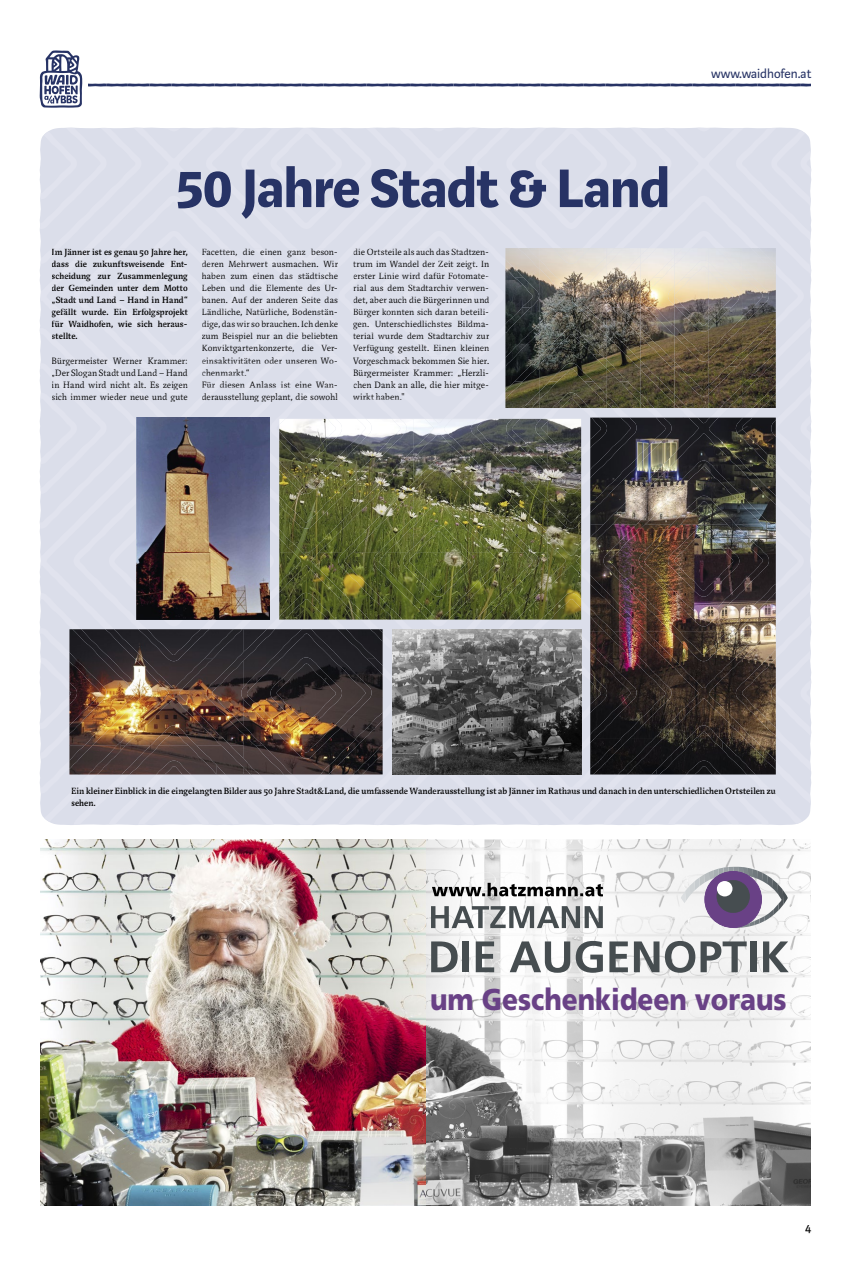
<style>
.page{position:relative;width:851px;height:1276px;background:#fff}
.page>*{position:absolute;margin:0;border:0;box-sizing:border-box;transform-origin:0 0}
.t1{font:700 60px "Marat Sans";letter-spacing:-.015em;color:#273365}
.t2{font:900 30.1px "Frutiger LT Std";color:#694186;scale:.87 1}
.t3{font:14px "Marat Sans";color:#273365}
.t4{font:14px "Marat Sans";color:#000}
.t5{font:300 10px/12px "Marat";letter-spacing:.01em;color:#000;text-align:justify}
.t6{font:500 10px/12px "Marat";letter-spacing:.005em;color:#000;text-align:justify}
</style>
<div class="page">
<svg style="left:40px;top:50px;width:770px;height:58px"></svg>
<div style="left:40px;top:128px;width:771px;height:697px;background:#dbdeea"></div>
<div style="left:41px;top:128px;width:729px;height:15px;background:#dbdeea"></div>
<img style="left:505px;top:248px;width:270px;height:160px">
<img style="left:518px;top:248px;width:21px;height:21px">
<img style="left:539px;top:260px;width:21px;height:20px">
<img style="left:582px;top:256px;width:24px;height:24px">
<img style="left:606px;top:248px;width:17px;height:17px">
<img style="left:550px;top:280px;width:42px;height:32px">
<img style="left:518px;top:324px;width:21px;height:20px">
<img style="left:539px;top:312px;width:20px;height:20px">
<img style="left:582px;top:312px;width:24px;height:23px">
<img style="left:606px;top:327px;width:18px;height:17px">
<img style="left:505px;top:344px;width:22px;height:22px">
<img style="left:614px;top:344px;width:26px;height:25px">
<img style="left:640px;top:361px;width:15px;height:15px">
<img style="left:751px;top:352px;width:24px;height:24px">
<img style="left:647px;top:376px;width:27px;height:27px">
<img style="left:674px;top:396px;width:13px;height:12px">
<img style="left:719px;top:385px;width:23px;height:23px">
<img style="left:742px;top:376px;width:18px;height:19px">
<img style="left:552px;top:248px;width:38px;height:16px">
<img style="left:505px;top:259px;width:18px;height:19px">
<img style="left:618px;top:255px;width:22px;height:23px">
<img style="left:640px;top:248px;width:135px;height:30px">
<img style="left:514px;top:278px;width:25px;height:29px">
<img style="left:603px;top:289px;width:3px;height:14px">
<img style="left:606px;top:278px;width:85px;height:29px">
<img style="left:715px;top:278px;width:24px;height:29px">
<img style="left:745px;top:278px;width:23px;height:29px">
<img style="left:505px;top:307px;width:26px;height:26px">
<img style="left:611px;top:307px;width:164px;height:30px">
<img style="left:641px;top:337px;width:101px;height:30px">
<img style="left:742px;top:337px;width:24px;height:24px">
<svg style="left:670px;top:367px;width:4px;height:3px"></svg>
<img style="left:674px;top:367px;width:62px;height:29px">
<img style="left:540px;top:328px;width:61px;height:27px">
<img style="left:514px;top:355px;width:92px;height:26px">
<img style="left:606px;top:360px;width:21px;height:21px">
<img style="left:505px;top:381px;width:34px;height:27px">
<img style="left:539px;top:381px;width:18px;height:18px">
<img style="left:584px;top:381px;width:22px;height:22px">
<img style="left:606px;top:381px;width:34px;height:27px">
<img style="left:640px;top:394px;width:14px;height:14px">
<img style="left:752px;top:385px;width:23px;height:23px">
<img style="left:552px;top:392px;width:37px;height:16px">
<img style="left:547px;top:528px;width:34px;height:65px">
<img style="left:379px;top:597px;width:101px;height:22px">
<img style="left:407px;top:419px;width:73px;height:41px">
<img style="left:480px;top:466px;width:5px;height:33px">
<img style="left:312px;top:528px;width:68px;height:77px">
<img style="left:480px;top:499px;width:67px;height:120px">
<img style="left:279px;top:529px;width:34px;height:90px">
<img style="left:547px;top:533px;width:34px;height:56px">
<img style="left:346px;top:596px;width:23px;height:23px">
<svg style="left:508px;top:613px;width:6px;height:6px"></svg>
<img style="left:279px;top:419px;width:128px;height:109px">
<img style="left:346px;top:419px;width:26px;height:39px">
<img style="left:469px;top:419px;width:60px;height:27px">
<img style="left:279px;top:448px;width:67px;height:46px">
<img style="left:485px;top:446px;width:96px;height:55px">
<img style="left:540px;top:501px;width:41px;height:27px">
<img style="left:279px;top:419px;width:64px;height:45px">
<img style="left:534px;top:419px;width:47px;height:33px">
<img style="left:379px;top:460px;width:101px;height:137px">
<img style="left:556px;top:452px;width:25px;height:12px">
<img style="left:312px;top:549px;width:34px;height:70px">
<img style="left:514px;top:532px;width:25px;height:57px">
<img style="left:540px;top:593px;width:41px;height:26px">
<img style="left:393px;top:629px;width:188px;height:145px">
<img style="left:672px;top:417px;width:73px;height:48px">
<img style="left:622px;top:481px;width:29px;height:28px">
<img style="left:744px;top:465px;width:31px;height:33px">
<img style="left:590px;top:513px;width:30px;height:96px">
<img style="left:744px;top:623px;width:31px;height:27px">
<img style="left:652px;top:661px;width:31px;height:88px">
<img style="left:713px;top:647px;width:32px;height:92px">
<img style="left:682px;top:668px;width:32px;height:50px">
<img style="left:744px;top:736px;width:31px;height:33px">
<img style="left:621px;top:747px;width:31px;height:27px">
<img style="left:590px;top:417px;width:82px;height:64px">
<img style="left:734px;top:417px;width:28px;height:32px">
<img style="left:753px;top:449px;width:22px;height:22px">
<img style="left:590px;top:481px;width:32px;height:32px">
<img style="left:770px;top:420px;width:5px;height:17px">
<img style="left:590px;top:417px;width:18px;height:31px">
<img style="left:651px;top:460px;width:93px;height:201px">
<img style="left:620px;top:509px;width:32px;height:100px">
<img style="left:744px;top:498px;width:31px;height:125px">
<img style="left:603px;top:540px;width:18px;height:41px">
<img style="left:590px;top:609px;width:62px;height:66px">
<img style="left:651px;top:670px;width:21px;height:46px">
<img style="left:744px;top:650px;width:31px;height:86px">
<img style="left:621px;top:675px;width:31px;height:72px">
<img style="left:734px;top:681px;width:11px;height:24px">
<img style="left:590px;top:743px;width:31px;height:31px">
<img style="left:590px;top:643px;width:47px;height:100px">
<img style="left:770px;top:684px;width:5px;height:18px">
<img style="left:590px;top:673px;width:18px;height:40px">
<img style="left:656px;top:725px;width:66px;height:49px">
<svg style="left:651px;top:769px;width:5px;height:5px"></svg>
<img style="left:722px;top:741px;width:33px;height:33px">
<img style="left:69px;top:745px;width:150px;height:29px">
<svg style="left:375px;top:629px;width:7px;height:12px"></svg>
<img style="left:143px;top:687px;width:76px;height:58px">
<img style="left:88px;top:769px;width:33px;height:5px">
<img style="left:219px;top:734px;width:33px;height:40px">
<img style="left:353px;top:755px;width:29px;height:19px">
<svg style="left:251px;top:767px;width:4px;height:7px"></svg>
<img style="left:143px;top:629px;width:98px;height:58px">
<img style="left:372px;top:629px;width:3px;height:29px">
<img style="left:372px;top:658px;width:10px;height:97px">
<img style="left:205px;top:687px;width:29px;height:29px">
<img style="left:226px;top:716px;width:15px;height:29px">
<img style="left:255px;top:759px;width:93px;height:15px">
<img style="left:69px;top:629px;width:74px;height:140px">
<img style="left:241px;top:629px;width:131px;height:130px">
<img style="left:69px;top:652px;width:39px;height:82px">
<img style="left:69px;top:683px;width:9px;height:21px">
<img style="left:269px;top:657px;width:74px;height:59px">
<img style="left:122px;top:725px;width:95px;height:49px">
<img style="left:290px;top:716px;width:33px;height:13px">
<svg style="left:216px;top:765px;width:9px;height:9px"></svg>
<img style="left:137px;top:417px;width:133px;height:202px">
<div style="left:52px;top:249px;width:136px;height:91px;background:#dbdeea"></div>
<div style="left:52px;top:357px;width:136px;height:45px;background:#dbdeea"></div>
<div style="left:202px;top:249px;width:136px;height:153px;background:#dbdeea"></div>
<div style="left:353px;top:249px;width:136px;height:151px;background:#dbdeea"></div>
<div style="left:71px;top:787px;width:704px;height:19px;background:#dbdeea"></div>
<img style="left:40px;top:839px;width:770px;height:366px">
<svg style="left:680px;top:866px;width:107px;height:62px"></svg>
<svg style="left:431px;top:941px;width:26px;height:31px"></svg>
<div style="left:462px;top:941px;width:7px;height:31px;background:#464d50"></div>
<svg style="left:475px;top:941px;width:19px;height:31px"></svg>
<svg style="left:509px;top:941px;width:93px;height:31px"></svg>
<svg style="left:609px;top:941px;width:18px;height:31px"></svg>
<svg style="left:633px;top:941px;width:113px;height:31px"></svg>
<div style="left:750px;top:941px;width:6px;height:31px;background:#464d50"></div>
<svg style="left:762px;top:941px;width:26px;height:31px"></svg>
<svg style="left:431px;top:906px;width:171px;height:22px"></svg>
<img style="left:432px;top:883px;width:98px;height:13px">
<img style="left:530px;top:883px;width:73px;height:13px">
<h1 class="t1" style="left:176px;top:157px;width:495px">50 Jahre Stadt &amp; Land</h1>
<p class="t6" style="left:52px;top:246px;width:138px">Im Jänner ist es genau 50 Jahre her, dass die zukunftsweisende Ent&shy;scheidung zur Zusammenlegung der Gemeinden unter dem Motto „Stadt und Land – Hand in Hand“ gefällt wurde. Ein Erfolgsprojekt für Waidhofen, wie sich heraus&shy;stellte.</p>
<p class="t5" style="left:52px;top:354px;width:138px">Bürgermeister Werner Krammer: „Der Slogan Stadt und Land – Hand in Hand wird nicht alt. Es zeigen sich immer wieder neue und gute</p>
<p class="t5" style="left:202px;top:246px;width:138px;text-align:left">Facetten, die einen ganz beson&shy;deren Mehrwert ausmachen. Wir haben zum einen das städtische<br>Leben und die Elemente des Ur&shy;banen. Auf der anderen Seite das<br>Ländliche, Natürliche, Bodenstän&shy;dige, das wir so brauchen. Ich denke zum Beispiel nur an die beliebten<br>Konviktgartenkonzerte, die Ver&shy;einsaktivitäten oder unseren Wo&shy;chenmarkt.“<br>Für diesen Anlass ist eine Wan&shy;derausstellung geplant, die sowohl</p>
<p class="t5" style="left:353px;top:246px;width:138px">die Ortsteile als auch das Stadtzen&shy;trum im Wandel der Zeit zeigt. In erster Linie wird dafür Fotomate&shy;rial aus dem Stadtarchiv verwen&shy;det, aber auch die Bürgerinnen und Bürger konnten sich daran beteili&shy;gen. Unterschiedlichstes Bildma&shy;terial wurde dem Stadtarchiv zur Verfügung gestellt. Einen kleinen Vorgeschmack bekommen Sie hier.<br>Bürgermeister Krammer: „Herzli&shy;chen Dank an alle, die hier mitge&shy;wirkt haben."</p>
<h3 class="t3" style="left:711px;top:66px;width:102px">www.waidhofen.at</h3>
<p class="t6" style="left:71px;top:785px;width:706px">Ein kleiner Einblick in die eingelangten Bilder aus 50 Jahre Stadt&amp;Land, die umfassende Wanderausstellung ist ab Jänner im Rathaus und danach in den unterschiedlichen Ortsteilen zu sehen.</p>
<h2 class="t2" style="left:430px;top:981px;width:411px">um Geschenkideen voraus</h2>
<h3 class="t4" style="left:804px;top:1221px;width:8px">4</h3>
</div>
